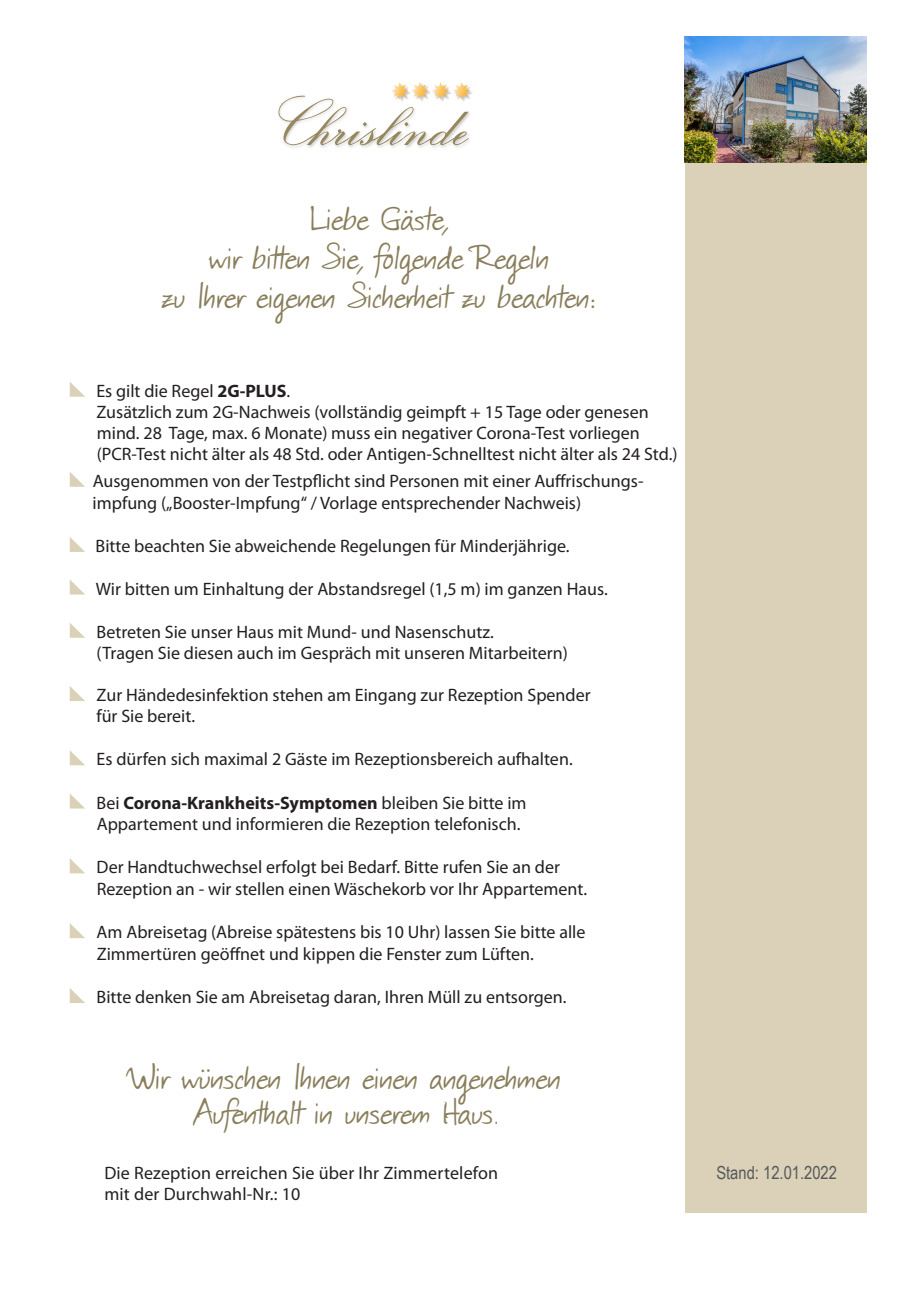
<style>
.page{position:relative;width:919px;height:1289px;background:#fff}
.page>*{position:absolute;margin:0;border:0;box-sizing:border-box;transform-origin:0 0}
.t1{font:33px/39px "Thery Handwriting";letter-spacing:.01em;color:#897e5b;text-align:center}
.t2{font:18px/21px "Myriad Pro";color:#231f20}
.t3{font:18px "Arial Narrow";color:#57585a}
.s1{font-weight:700}
</style>
<div class="page">
<div style="left:685px;top:148px;width:181px;height:1078px;background:#dad1b8"></div>
<div style="left:670px;top:1213px;width:212px;height:26px;background:#fff"></div>
<svg style="left:70px;top:686px;width:15px;height:15px"></svg>
<svg style="left:70px;top:750px;width:15px;height:15px"></svg>
<svg style="left:70px;top:794px;width:15px;height:14px"></svg>
<svg style="left:70px;top:858px;width:15px;height:15px"></svg>
<svg style="left:70px;top:923px;width:15px;height:15px"></svg>
<svg style="left:70px;top:988px;width:15px;height:15px"></svg>
<svg style="left:70px;top:382px;width:15px;height:15px"></svg>
<svg style="left:70px;top:580px;width:15px;height:14px"></svg>
<svg style="left:70px;top:623px;width:14px;height:14px"></svg>
<svg style="left:70px;top:472px;width:15px;height:15px"></svg>
<svg style="left:70px;top:537px;width:15px;height:15px"></svg>
<img style="left:684px;top:36px;width:182px;height:127px">
<img style="left:287px;top:145px;width:177px;height:3px">
<svg style="left:278px;top:82px;width:192px;height:63px"></svg>
<h1 class="t1" style="left:162px;top:204px;width:435px">Liebe Gäste,<br>wir bitten Sie, folgende Regeln<br>zu Ihrer eigenen Sicherheit zu beachten:</h1>
<p class="t2" style="left:96px;top:382px;width:583px">Es gilt die Regel <span class="s1">2G-PLUS</span>.<br>Zusätzlich zum 2G-Nachweis (vollständig geimpft + 15 Tage oder genesen mind. 28 Tage, max. 6 Monate) muss ein negativer Corona-Test vorliegen (PCR-Test nicht älter als 48 Std. oder Antigen-Schnelltest nicht älter als 24 Std.)</p>
<p class="t2" style="left:93px;top:471px;width:552px;line-height:22.5px">Ausgenommen von der Testpflicht sind Personen mit einer Auffrischungs&shy;impfung („Booster-Impfung“ / Vorlage entsprechender Nachweis)</p>
<p class="t2" style="left:96px;top:537px;width:475px">Bitte beachten Sie abweichende Regelungen für Minderjährige.</p>
<p class="t2" style="left:96px;top:579px;width:513px">Wir bitten um Einhaltung der Abstandsregel (1,5 m) im ganzen Haus.</p>
<p class="t2" style="left:96px;top:622px;width:473px;line-height:21.6px">Betreten Sie unser Haus mit Mund- und Nasenschutz.<br>(Tragen Sie diesen auch im Gespräch mit unseren Mitarbeitern)</p>
<p class="t2" style="left:96px;top:686px;width:496px">Zur Händedesinfektion stehen am Eingang zur Rezeption Spender für Sie bereit.</p>
<p class="t2" style="left:97px;top:750px;width:477px">Es dürfen sich maximal 2 Gäste im Rezeptionsbereich aufhalten.</p>
<p class="t2" style="left:97px;top:793px;width:431px;line-height:21.6px">Bei <span class="s1">Corona-Krankheits-Symptomen</span> bleiben Sie bitte im<br>Appartement und informieren die Rezeption telefonisch.</p>
<p class="t2" style="left:97px;top:858px;width:492px;line-height:21.6px">Der Handtuchwechsel erfolgt bei Bedarf. Bitte rufen Sie an der<br>Rezeption an - wir stellen einen Wäschekorb vor Ihr Appartement.</p>
<p class="t2" style="left:97px;top:922px;width:490px;line-height:21.6px">Am Abreisetag (Abreise spätestens bis 10 Uhr) lassen Sie bitte alle<br>Zimmertüren geöffnet und kippen die Fenster zum Lüften.</p>
<p class="t2" style="left:97px;top:988px;width:471px">Bitte denken Sie am Abreisetag daran, Ihren Müll zu entsorgen.</p>
<h1 class="t1" style="left:130px;top:1063px;width:431px;line-height:35.4px">Wir wünschen Ihnen einen angenehmen<br>Aufenthalt in unserem Haus.</h1>
<p class="t2" style="left:104px;top:1164px;width:395px">Die Rezeption erreichen Sie über Ihr Zimmertelefon mit der Durchwahl-Nr.: 10</p>
<p class="t3" style="left:716px;top:1165px;width:122px">Stand: 12.01.2022</p>
</div>
